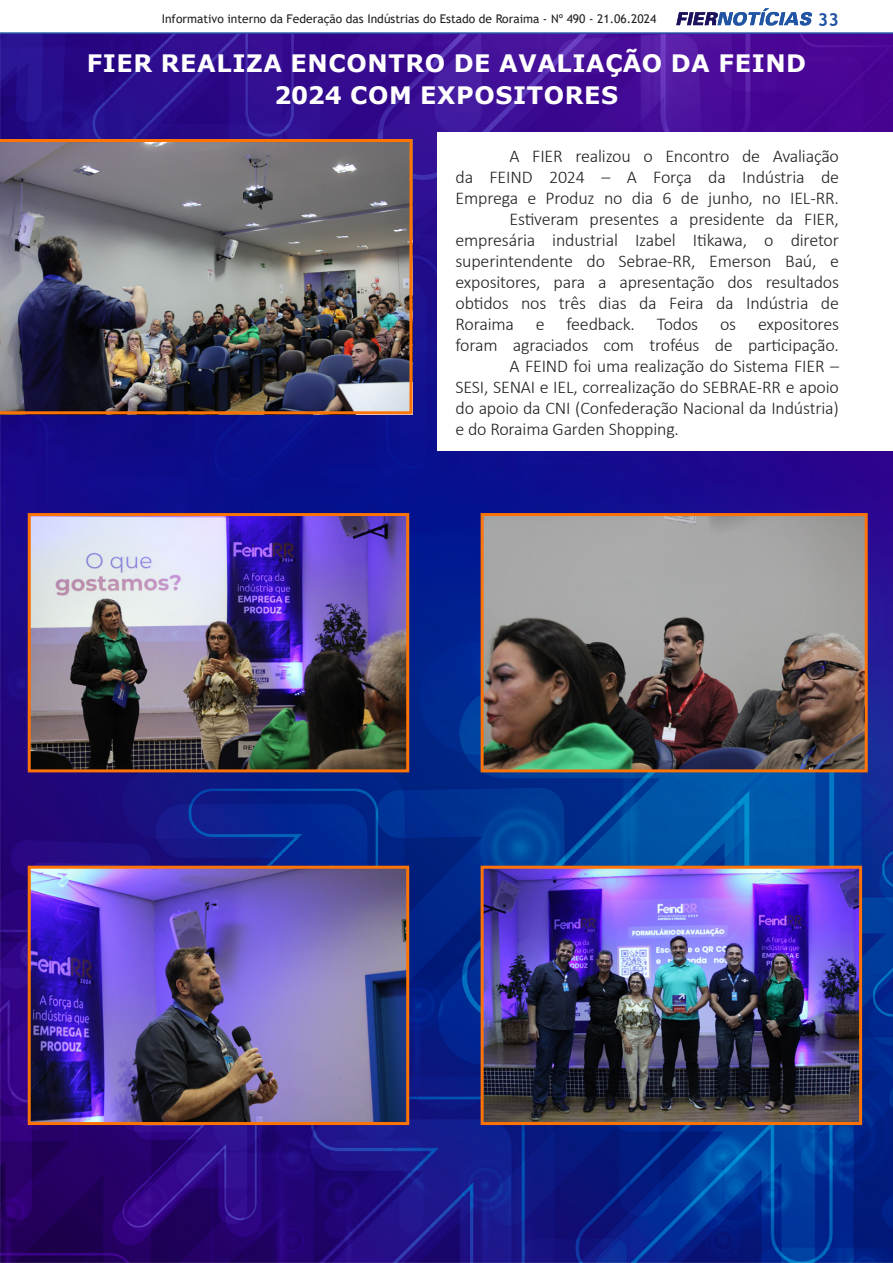
<style>
.page{position:relative;width:893px;height:1263px;background:#fff}
.page>*{position:absolute;margin:0;border:0;box-sizing:border-box;transform-origin:0 0}
.t1{font:700 24px/31.5px "Verdana";letter-spacing:.025em;color:#fff;text-align:center}
.t2{font:300 18px "Calibri";letter-spacing:-.01em;color:#231f20}
.t3{font:700 18px "Trebuchet MS";color:#2254a4}
.t4{font:12px "Trebuchet MS";color:#231f20}
</style>
<div class="page">
<img style="left:0;top:34px;width:892px;height:1228px">
<div style="left:437px;top:132px;width:456px;height:318px;background:#fff"></div>
<svg style="left:0;top:132px;width:2px;height:7px"></svg>
<svg style="left:0;top:414px;width:2px;height:114px"></svg>
<svg style="left:0;top:542px;width:2px;height:190px"></svg>
<img style="left:32px;top:517px;width:373px;height:251px">
<div style="left:28px;top:513px;width:381px;height:259px;border:3px solid #fd7306"></div>
<img style="left:485px;top:517px;width:379px;height:251px">
<div style="left:481px;top:513px;width:387px;height:259px;border:3px solid #fd7306"></div>
<img style="left:32px;top:870px;width:373px;height:251px">
<div style="left:28px;top:866px;width:381px;height:259px;border:3px solid #fd7306"></div>
<img style="left:485px;top:870px;width:373px;height:251px">
<div style="left:481px;top:866px;width:381px;height:259px;border:3px solid #fd7306"></div>
<img style="left:0;top:139px;width:412px;height:275px">
<svg style="left:676px;top:8px;width:136px;height:18px"></svg>
<hr style="left:0;top:32px;width:893px;height:2px;background:#2254a4">
<p class="t4" style="left:162px;top:11px;width:496px">Informativo interno da Federação das Indústrias do Estado de Roraima - Nº 490 - 21.06.2024</p>
<p class="t3" style="left:818px;top:8px;width:23px">33</p>
<p class="t1" style="left:87px;top:47px;width:721px">FIER REALIZA ENCONTRO DE AVALIAÇÃO DA FEIND<br>2024 COM EXPOSITORES</p>
<p class="t2" style="left:509px;top:145px;width:331px">A FIER realizou o Encontro de Avaliação</p>
<p class="t2" style="left:455px;top:166px;width:385px">da FEIND 2024 – A Força da Indústria de</p>
<p class="t2" style="left:455px;top:187px;width:385px">Emprega e Produz no dia 6 de junho, no IEL-RR.</p>
<p class="t2" style="left:509px;top:208px;width:331px">Estiveram presentes a presidente da FIER,</p>
<p class="t2" style="left:455px;top:229px;width:385px">empresária industrial Izabel Itikawa, o diretor</p>
<p class="t2" style="left:455px;top:250px;width:385px">superintendente do Sebrae-RR, Emerson Baú, e</p>
<p class="t2" style="left:455px;top:271px;width:385px">expositores, para a apresentação dos resultados</p>
<p class="t2" style="left:455px;top:292px;width:385px">obtidos nos três dias da Feira da Indústria de</p>
<p class="t2" style="left:455px;top:313px;width:385px">Roraima e feedback. Todos os expositores</p>
<p class="t2" style="left:455px;top:334px;width:385px">foram agraciados com troféus de participação.</p>
<p class="t2" style="left:509px;top:355px;width:331px">A FEIND foi uma realização do Sistema FIER –</p>
<p class="t2" style="left:455px;top:376px;width:385px">SESI, SENAI e IEL, correalização do SEBRAE-RR e apoio</p>
<p class="t2" style="left:455px;top:397px;width:385px">do apoio da CNI (Confederação Nacional da Indústria)</p>
<p class="t2" style="left:455px;top:418px;width:225px">e do Roraima Garden Shopping.</p>
</div>
